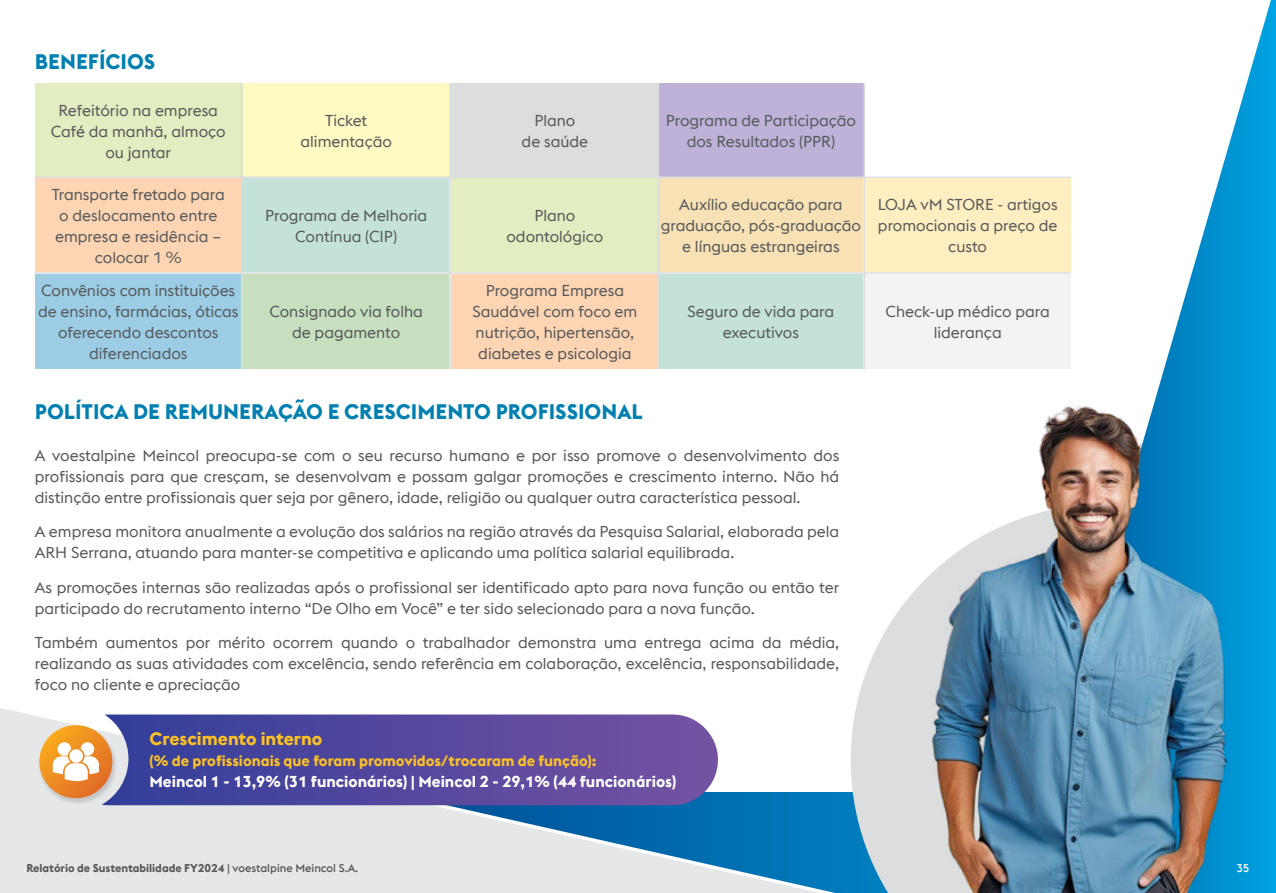
<style>
.page{position:relative;width:1276px;height:893px;background:#fff}
.page>*{position:absolute;margin:0;border:0;box-sizing:border-box;transform-origin:0 0}
.t1{font:700 21px "voestalpine";color:#0080b0}
.t2{font:700 18px "voestalpine";color:#ffc222}
.t3{font:15.75px/21px "voestalpine";color:#58595b;text-align:center}
.t4{font:700 15.75px "voestalpine";color:#fff}
.t5{font:700 15px "voestalpine";color:#ffc222}
.t6{font:700 11.25px "voestalpine";color:#58595b}
.t7{font:500 11.25px "voestalpine";color:#fff}
.s1{font-weight:500}
</style>
<div class="page">
<svg style="left:0;top:708px;width:850px;height:185px"></svg>
<img style="left:36px;top:723px;width:83px;height:84px">
<svg style="left:35px;top:725px;width:67px;height:78px"></svg>
<svg style="left:102px;top:714px;width:616px;height:91px;background:#5b4f9f"></svg>
<div style="left:243px;top:83px;width:208px;height:93px;background:#fffac2"></div>
<div style="left:450px;top:83px;width:207px;height:93px;background:#dcddde"></div>
<div style="left:659px;top:83px;width:205px;height:93px;background:#beb2d8"></div>
<div style="left:35px;top:83px;width:207px;height:93px;background:#e2edc1"></div>
<div style="left:35px;top:177px;width:207px;height:95px;background:#fed5b2"></div>
<div style="left:35px;top:274px;width:207px;height:95px;background:#9ccde4"></div>
<div style="left:242px;top:274px;width:207px;height:95px;background:#c7dfbf"></div>
<div style="left:451px;top:274px;width:207px;height:95px;background:#fed5b2"></div>
<div style="left:658px;top:274px;width:208px;height:95px;background:#c4e1da"></div>
<div style="left:863px;top:274px;width:208px;height:95px;background:#f2f3f3"></div>
<div style="left:242px;top:177px;width:207px;height:95px;background:#c4e1da"></div>
<div style="left:451px;top:177px;width:207px;height:95px;background:#e2edc1"></div>
<div style="left:657px;top:177px;width:208px;height:95px;background:#f7e1b5"></div>
<div style="left:863px;top:177px;width:208px;height:95px;background:#ffefc0"></div>
<svg style="left:850px;top:582px;width:73px;height:311px;fill:#dcddde"></svg>
<svg style="left:1160px;top:0;width:116px;height:893px"></svg>
<img style="left:923px;top:383px;width:313px;height:510px">
<hr style="left:35px;top:176px;width:1036px;height:2px;background:#dcddde">
<hr style="left:35px;top:272px;width:1036px;height:2px;background:#dcddde">
<hr style="left:241px;top:83px;width:1px;height:286px;background:#dcddde">
<hr style="left:449px;top:83px;width:2px;height:286px;background:#dcddde">
<hr style="left:657px;top:83px;width:2px;height:286px;background:#dcddde">
<hr style="left:863px;top:83px;width:2px;height:286px;background:#dcddde">
<h1 class="t1" style="left:35px;top:48px;width:122px">BENEFÍCIOS</h1>
<p class="t3" style="left:51px;top:100px;width:176px">Refeitório na empresa<br>Café da manhã, almoço ou jantar</p>
<p class="t3" style="left:52px;top:184px;width:175px">Transporte fretado para o deslocamento entre empresa e residência – colocar 1 %</p>
<p class="t3" style="left:38px;top:280px;width:202px">Convênios com instituições de ensino, farmácias, óticas oferecendo descontos diferenciados</p>
<p class="t3" style="left:300px;top:110px;width:93px">Ticket alimentação</p>
<p class="t3" style="left:265px;top:205px;width:164px">Programa de Melhoria<br>Contínua (CIP)</p>
<p class="t3" style="left:269px;top:301px;width:155px">Consignado via folha de pagamento</p>
<p class="t3" style="left:521px;top:110px;width:68px">Plano<br>de saúde</p>
<p class="t3" style="left:506px;top:205px;width:98px">Plano odontológico</p>
<p class="t3" style="left:472px;top:280px;width:166px">Programa Empresa<br>Saudável com foco em nutrição, hipertensão, diabetes e psicologia</p>
<p class="t3" style="left:666px;top:110px;width:192px">Programa de Participação dos Resultados (PPR)</p>
<p class="t3" style="left:661px;top:194px;width:202px">Auxílio educação para graduação, pós-graduação e línguas estrangeiras</p>
<p class="t3" style="left:687px;top:300px;width:148px">Seguro de vida para executivos</p>
<h1 class="t1" style="left:35px;top:398px;width:609px">POLÍTICA DE REMUNERAÇÃO E CRESCIMENTO PROFISSIONAL</h1>
<p class="t3" style="left:35px;top:445px;width:806px;text-align:justify">A voestalpine Meincol preocupa-se com o seu recurso humano e por isso promove o desenvolvimento dos profissionais para que cresçam, se desenvolvam e possam galgar promoções e crescimento interno. Não há distinção entre profissionais quer seja por gênero, idade, religião ou qualquer outra característica pessoal.</p>
<p class="t3" style="left:35px;top:521px;width:806px;text-align:left">A empresa monitora anualmente a evolução dos salários na região através da Pesquisa Salarial, elaborada pela<br>ARH Serrana, atuando para manter-se competitiva e aplicando uma política salarial equilibrada.</p>
<p class="t3" style="left:35px;top:577px;width:806px;text-align:left">As promoções internas são realizadas após o profissional ser identificado apto para nova função ou então ter participado do recrutamento interno “De Olho em Você” e ter sido selecionado para a nova função.</p>
<p class="t3" style="left:35px;top:632px;width:806px;text-align:justify">Também aumentos por mérito ocorrem quando o trabalhador demonstra uma entrega acima da média, realizando as suas atividades com excelência, sendo referência em colaboração, excelência, responsabilidade, foco no cliente e apreciação</p>
<p class="t2" style="left:149px;top:727px;width:174px">Crescimento interno</p>
<p class="t5" style="left:149px;top:751px;width:448px">(% de profissionais que foram promovidos/trocaram de função):</p>
<p class="t4" style="left:149px;top:771px;width:528px">Meincol 1 - 13,9% (31 funcionários) | Meincol 2 - 29,1% (44 funcionários)</p>
<p class="t3" style="left:878px;top:194px;width:181px">LOJA vM STORE - artigos promocionais a preço de custo</p>
<p class="t3" style="left:885px;top:300px;width:166px">Check-up médico para liderança</p>
<p class="t6" style="left:26px;top:861px;width:333px">Relatório de Sustentabilidade FY2024 <span class="s1">| voestalpine Meincol S.A.</span></p>
<p class="t7" style="left:1236px;top:861px;width:15px">35</p>
</div>
